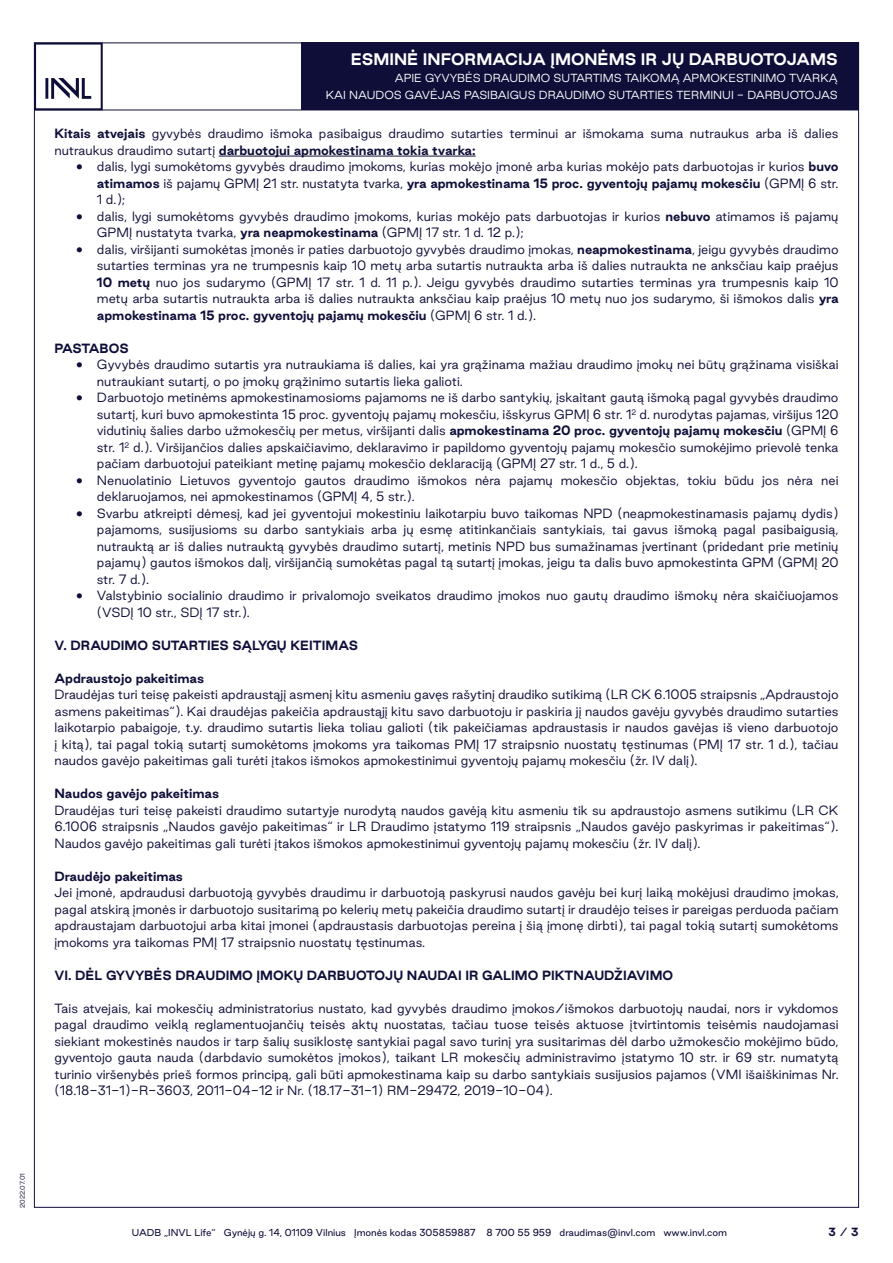
<style>
.page{position:relative;width:893px;height:1263px;background:#fff}
.page>*{position:absolute;margin:0;border:0;box-sizing:border-box;transform-origin:0 0}
.t1{font:700 15px "Good Sans";color:#fff}
.t2{font:300 12px/16.5px "Good Sans";color:#0f0e39;text-align:justify}
.t3{font:700 12px "Good Sans";color:#0f0e39}
.t4{font:700 12px "Good Sans";letter-spacing:-.03em;color:#0f0e39}
.t5{font:300 10.5px/16.8px "Good Sans";color:#fff;text-align:right}
.t6{font:700 10.5px "Good Sans";color:#0f0e39}
.t7{font:9px "Good Sans";color:#0f0e39}
.t8{font:300 6px "Good Sans";letter-spacing:-.01em;color:#0f0e39}
.s1{font-weight:700}
.s2{font-weight:400}
</style>
<div class="page">
<svg style="left:34px;top:43px;width:69px;height:67px"></svg>
<hr style="left:34px;top:110px;width:825px;height:1px;background:#0f0e39">
<div style="left:301px;top:43px;width:558px;height:67px;background:#0f0e39"></div>
<hr style="left:219px;top:156px;width:257px;height:1px;background:#0f0e39">
<p class="t1" style="left:351px;top:48px;width:488px">ESMINĖ INFORMACIJA ĮMONĖMS IR JŲ DARBUOTOJAMS</p>
<p class="t5" style="left:326px;top:69px;width:513px">APIE GYVYBĖS DRAUDIMO SUTARTIMS TAIKOMĄ APMOKESTINIMO TVARKĄ<br>KAI NAUDOS GAVĖJAS PASIBAIGUS DRAUDIMO SUTARTIES TERMINUI - DARBUOTOJAS</p>
<p class="t2" style="left:54px;top:125px;width:786px"><span class="s1">Kitais atvejais</span> gyvybės draudimo išmoka pasibaigus draudimo sutarties terminui ar išmokama suma nutraukus arba iš dalies nutraukus draudimo sutartį <span class="s1">darbuotojui apmokestinama tokia tvarka:</span></p>
<p class="t2" style="left:97px;top:158px;width:743px;text-indent:-21px">• dalis, lygi sumokėtoms gyvybės draudimo įmokoms, kurias mokėjo įmonė arba kurias mokėjo pats darbuotojas ir kurios <span class="s1">buvo atimamos</span> iš pajamų GPMĮ 21 str. nustatyta tvarka, <span class="s1">yra apmokestinama 15 proc. gyventojų pajamų mokesčiu</span> (GPMĮ 6 str.<br>1 d.);</p>
<p class="t2" style="left:97px;top:208px;width:743px;text-indent:-21px">• dalis, lygi sumokėtoms gyvybės draudimo įmokoms, kurias mokėjo pats darbuotojas ir kurios <span class="s1">nebuvo</span> atimamos iš pajamų<br>GPMĮ nustatyta tvarka, <span class="s1">yra neapmokestinama</span> (GPMĮ 17 str. 1 d. 12 p.);</p>
<p class="t2" style="left:97px;top:241px;width:743px;text-indent:-21px">• dalis, viršijanti sumokėtas įmonės ir paties darbuotojo gyvybės draudimo įmokas, <span class="s1">neapmokestinama</span>, jeigu gyvybės draudimo sutarties terminas yra ne trumpesnis kaip 10 metų arba sutartis nutraukta arba iš dalies nutraukta ne anksčiau kaip praėjus <span class="s1">10 metų</span> nuo jos sudarymo (GPMĮ 17 str. 1 d. 11 p.). Jeigu gyvybės draudimo sutarties terminas yra trumpesnis kaip 10 metų arba sutartis nutraukta arba iš dalies nutraukta anksčiau kaip praėjus 10 metų nuo jos sudarymo, ši išmokos dalis <span class="s1">yra apmokestinama 15 proc. gyventojų pajamų mokesčiu</span> (GPMĮ 6 str. 1 d.).</p>
<p class="t4" style="left:54px;top:339px;width:76px">PASTABOS</p>
<p class="t2" style="left:97px;top:356px;width:743px;text-indent:-21px">• Gyvybės draudimo sutartis yra nutraukiama iš dalies, kai yra grąžinama mažiau draudimo įmokų nei būtų grąžinama visiškai nutraukiant sutartį, o po įmokų grąžinimo sutartis lieka galioti.</p>
<p class="t2" style="left:97px;top:389px;width:743px;text-indent:-21px">• Darbuotojo metinėms apmokestinamosioms pajamoms ne iš darbo santykių, įskaitant gautą išmoką pagal gyvybės draudimo sutartį, kuri buvo apmokestinta 15 proc. gyventojų pajamų mokesčiu, išskyrus GPMĮ 6 str. 1<sup>2</sup> d. nurodytas pajamas, viršijus 120 vidutinių šalies darbo užmokesčių per metus, viršijanti dalis <span class="s1">apmokestinama 20 proc. gyventojų pajamų mokesčiu</span> (GPMĮ 6 str. 1<sup>2</sup> d.). Viršijančios dalies apskaičiavimo, deklaravimo ir papildomo gyventojų pajamų mokesčio sumokėjimo prievolė tenka pačiam darbuotojui pateikiant metinę pajamų mokesčio deklaraciją (GPMĮ 27 str. 1 d., 5 d.).</p>
<p class="t2" style="left:97px;top:472px;width:743px;text-indent:-21px">• Nenuolatinio Lietuvos gyventojo gautos draudimo išmokos nėra pajamų mokesčio objektas, tokiu būdu jos nėra nei deklaruojamos, nei apmokestinamos (GPMĮ 4, 5 str.).</p>
<p class="t2" style="left:97px;top:505px;width:743px;text-indent:-21px">• Svarbu atkreipti dėmesį, kad jei gyventojui mokestiniu laikotarpiu buvo taikomas NPD (neapmokestinamasis pajamų dydis) pajamoms, susijusioms su darbo santykiais arba jų esmę atitinkančiais santykiais, tai gavus išmoką pagal pasibaigusią, nutrauktą ar iš dalies nutrauktą gyvybės draudimo sutartį, metinis NPD bus sumažinamas įvertinant (pridedant prie metinių pajamų) gautos išmokos dalį, viršijančią sumokėtas pagal tą sutartį įmokas, jeigu ta dalis buvo apmokestinta GPM (GPMĮ 20 str. 7 d.).</p>
<p class="t2" style="left:97px;top:587px;width:743px;text-indent:-21px">• Valstybinio socialinio draudimo ir privalomojo sveikatos draudimo įmokos nuo gautų draudimo išmokų nėra skaičiuojamos (VSDĮ 10 str., SDĮ 17 str.).</p>
<p class="t3" style="left:54px;top:636px;width:305px">V. DRAUDIMO SUTARTIES SĄLYGŲ KEITIMAS</p>
<p class="t3" style="left:54px;top:669px;width:151px">Apdraustojo pakeitimas</p>
<p class="t2" style="left:54px;top:686px;width:786px">Draudėjas turi teisę pakeisti apdraustąjį asmenį kitu asmeniu gavęs rašytinį draudiko sutikimą (LR CK 6.1005 straipsnis „Apdraustojo asmens pakeitimas“). Kai draudėjas pakeičia apdraustąjį kitu savo darbuotoju ir paskiria jį naudos gavėju gyvybės draudimo sutarties laikotarpio pabaigoje, t.y. draudimo sutartis lieka toliau galioti (tik pakeičiamas apdraustasis ir naudos gavėjas iš vieno darbuotojo į kitą), tai pagal tokią sutartį sumokėtoms įmokoms yra taikomas PMĮ 17 straipsnio nuostatų tęstinumas (PMĮ 17 str. 1 d.), tačiau naudos gavėjo pakeitimas gali turėti įtakos išmokos apmokestinimui gyventojų pajamų mokesčiu (žr. IV dalį).</p>
<p class="t3" style="left:54px;top:785px;width:166px">Naudos gavėjo pakeitimas</p>
<p class="t2" style="left:54px;top:802px;width:786px">Draudėjas turi teisę pakeisti draudimo sutartyje nurodytą naudos gavėją kitu asmeniu tik su apdraustojo asmens sutikimu (LR CK 6.1006 straipsnis „Naudos gavėjo pakeitimas“ ir LR Draudimo įstatymo 119 straipsnis „Naudos gavėjo paskyrimas ir pakeitimas“).<br>Naudos gavėjo pakeitimas gali turėti įtakos išmokos apmokestinimui gyventojų pajamų mokesčiu (žr. IV dalį).</p>
<p class="t3" style="left:54px;top:867px;width:130px">Draudėjo pakeitimas</p>
<p class="t2" style="left:54px;top:884px;width:786px">Jei įmonė, apdraudusi darbuotoją gyvybės draudimu ir darbuotoją paskyrusi naudos gavėju bei kurį laiką mokėjusi draudimo įmokas, pagal atskirą įmonės ir darbuotojo susitarimą po kelerių metų pakeičia draudimo sutartį ir draudėjo teises ir pareigas perduoda pačiam apdraustajam darbuotojui arba kitai įmonei (apdraustasis darbuotojas pereina į šią įmonę dirbti), tai pagal tokią sutartį sumokėtoms įmokoms yra taikomas PMĮ 17 straipsnio nuostatų tęstinumas.</p>
<p class="t3" style="left:54px;top:966px;width:620px">VI. DĖL GYVYBĖS DRAUDIMO ĮMOKŲ DARBUOTOJŲ NAUDAI IR GALIMO PIKTNAUDŽIAVIMO</p>
<p class="t2" style="left:54px;top:1000px;width:786px">Tais atvejais, kai mokesčių administratorius nustato, kad gyvybės draudimo įmokos/išmokos darbuotojų naudai, nors ir vykdomos pagal draudimo veiklą reglamentuojančių teisės aktų nuostatas, tačiau tuose teisės aktuose įtvirtintomis teisėmis naudojamasi siekiant mokestinės naudos ir tarp šalių susiklostę santykiai pagal savo turinį yra susitarimas dėl darbo užmokesčio mokėjimo būdo, gyventojo gauta nauda (darbdavio sumokėtos įmokos), taikant LR mokesčių administravimo įstatymo 10 str. ir 69 str. numatytą turinio viršenybės prieš formos principą, gali būti apmokestinama kaip su darbo santykiais susijusios pajamos (VMI išaiškinimas Nr. (18.18-31-1)-R-3603, 2011-04-12 ir Nr. (18.17-31-1) RM-29472, 2019-10-04).</p>
<p class="t8" style="left:18px;top:1208px;width:36px;rotate:-90deg">2022.07.01</p>
<p class="t7" style="left:132px;top:1226px;width:597px">UADB „INVL Life“ Gynėjų g. 14, 01109 Vilnius Įmonės kodas 305859887 8 700 55 959 draudimas@invl.com www.invl.com</p>
<p class="t6" style="left:828px;top:1224px;width:31px">3 <span class="s2">/</span> 3</p>
</div>
